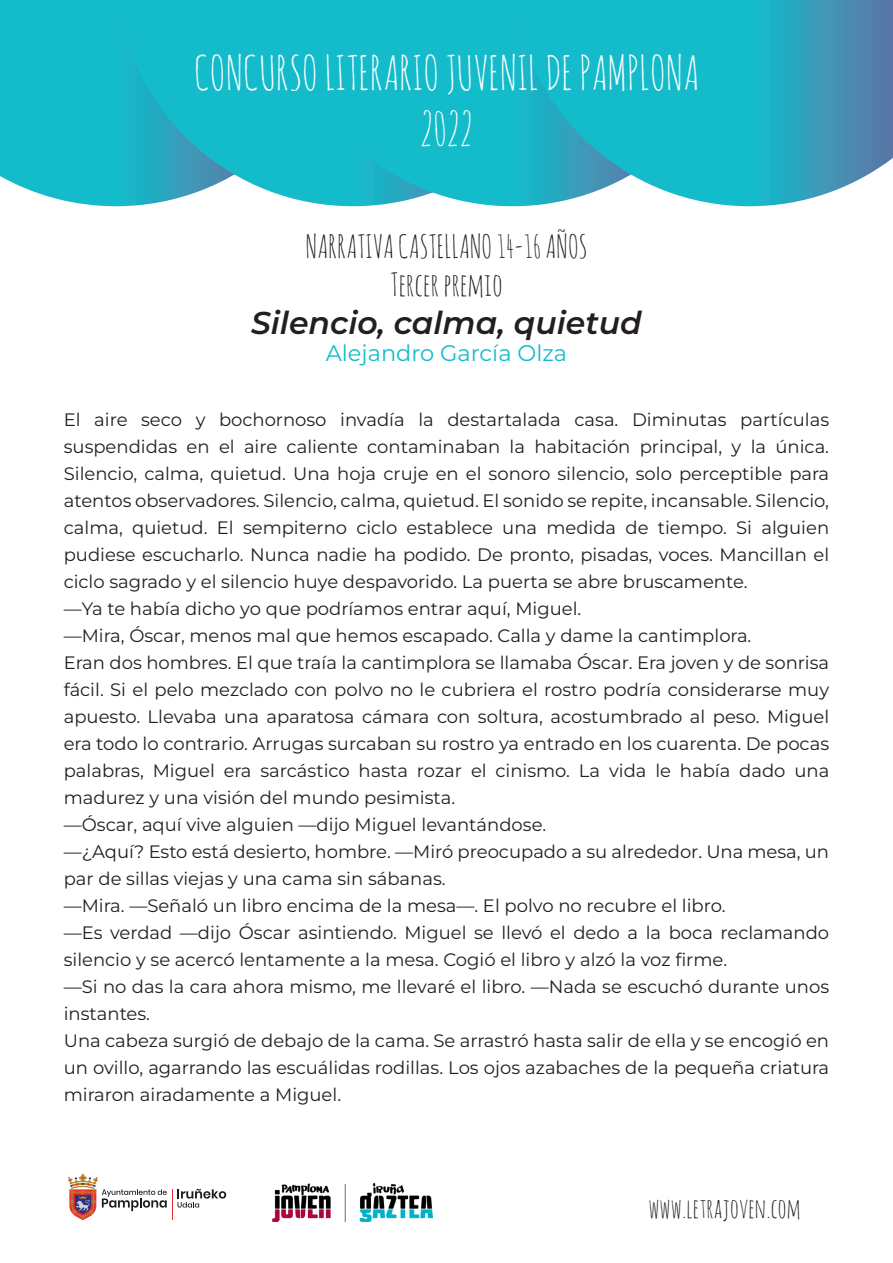
<style>
.page{position:relative;width:893px;height:1263px;background:#fff}
.page>*{position:absolute;margin:0;border:0;box-sizing:border-box;transform-origin:0 0}
.t1{font:46.5px "Amatic SC";color:#fff}
.t2{font:31.5px "Amatic SC";color:#231f20}
.t3{font:italic 600 31.5px "Montserrat";color:#231f20}
.t4{font:27px "Amatic SC";color:#231f20}
.autor{font:22.5px "Montserrat";color:#14bccb}
.Texto{font:18px/27px "Montserrat";color:#231f20;text-align:justify}
</style>
<div class="page">
<div style="left:0;top:0;width:118px;height:206px;background:#14bccb"></div>
<svg style="left:118px;top:0;width:159px;height:206px;background:#28bbcb"></svg>
<div style="left:277px;top:0;width:237px;height:206px;background:#14bccb"></div>
<svg style="left:514px;top:0;width:379px;height:206px;background:#30b2c6"></svg>
<svg style="left:178px;top:1189px;width:48px;height:18px"></svg>
<hr style="left:172px;top:1189px;width:1px;height:31px;background:#ee2d2d">
<svg style="left:68px;top:1173px;width:99px;height:47px"></svg>
<img style="left:272px;top:1184px;width:160px;height:37px">
<p class="t1" style="left:194px;top:43px;width:507px">CONCURSO LITERARIO JUVENIL DE PAMPLONA</p>
<p class="t1" style="left:420px;top:98px;width:54px">2022</p>
<p class="t2" style="left:306px;top:226px;width:283px">NARRATIVA CASTELLANO 14-16 AÑOS</p>
<p class="t2" style="left:390px;top:264px;width:114px">Tercer premio</p>
<p class="t3" style="left:251px;top:302px;width:392px">Silencio, calma, quietud</p>
<p class="autor" style="left:326px;top:338px;width:243px">Alejandro García Olza</p>
<p class="Texto" style="left:64px;top:405px;width:767px">El aire seco y bochornoso invadía la destartalada casa. Diminutas partículas suspendidas en el aire caliente contaminaban la habitación principal, y la única.<br>Silencio, calma, quietud. Una hoja cruje en el sonoro silencio, solo perceptible para atentos observadores. Silencio, calma, quietud. El sonido se repite, incansable. Silencio, calma, quietud. El sempiterno ciclo establece una medida de tiempo. Si alguien pudiese escucharlo. Nunca nadie ha podido. De pronto, pisadas, voces. Mancillan el ciclo sagrado y el silencio huye despavorido. La puerta se abre bruscamente.</p>
<p class="Texto" style="left:64px;top:594px;width:519px">—Ya te había dicho yo que podríamos entrar aquí, Miguel.</p>
<p class="Texto" style="left:64px;top:621px;width:689px">—Mira, Óscar, menos mal que hemos escapado. Calla y dame la cantimplora.</p>
<p class="Texto" style="left:64px;top:648px;width:767px">Eran dos hombres. El que traía la cantimplora se llamaba Óscar. Era joven y de sonrisa fácil. Si el pelo mezclado con polvo no le cubriera el rostro podría considerarse muy apuesto. Llevaba una aparatosa cámara con soltura, acostumbrado al peso. Miguel era todo lo contrario. Arrugas surcaban su rostro ya entrado en los cuarenta. De pocas palabras, Miguel era sarcástico hasta rozar el cinismo. La vida le había dado una madurez y una visión del mundo pesimista.</p>
<p class="Texto" style="left:64px;top:810px;width:484px">—Óscar, aquí vive alguien —dijo Miguel levantándose.</p>
<p class="Texto" style="left:64px;top:837px;width:767px">—¿Aquí? Esto está desierto, hombre. —Miró preocupado a su alrededor. Una mesa, un par de sillas viejas y una cama sin sábanas.</p>
<p class="Texto" style="left:64px;top:891px;width:663px">—Mira. —Señaló un libro encima de la mesa—. El polvo no recubre el libro.</p>
<p class="Texto" style="left:64px;top:918px;width:767px">—Es verdad —dijo Óscar asintiendo. Miguel se llevó el dedo a la boca reclamando silencio y se acercó lentamente a la mesa. Cogió el libro y alzó la voz firme.</p>
<p class="Texto" style="left:64px;top:972px;width:767px">—Si no das la cara ahora mismo, me llevaré el libro. —Nada se escuchó durante unos instantes.</p>
<p class="Texto" style="left:64px;top:1026px;width:767px">Una cabeza surgió de debajo de la cama. Se arrastró hasta salir de ella y se encogió en un ovillo, agarrando las escuálidas rodillas. Los ojos azabaches de la pequeña criatura miraron airadamente a Miguel.</p>
<p class="t4" style="left:648px;top:1190px;width:154px">www.letrajoven.com</p>
</div>
